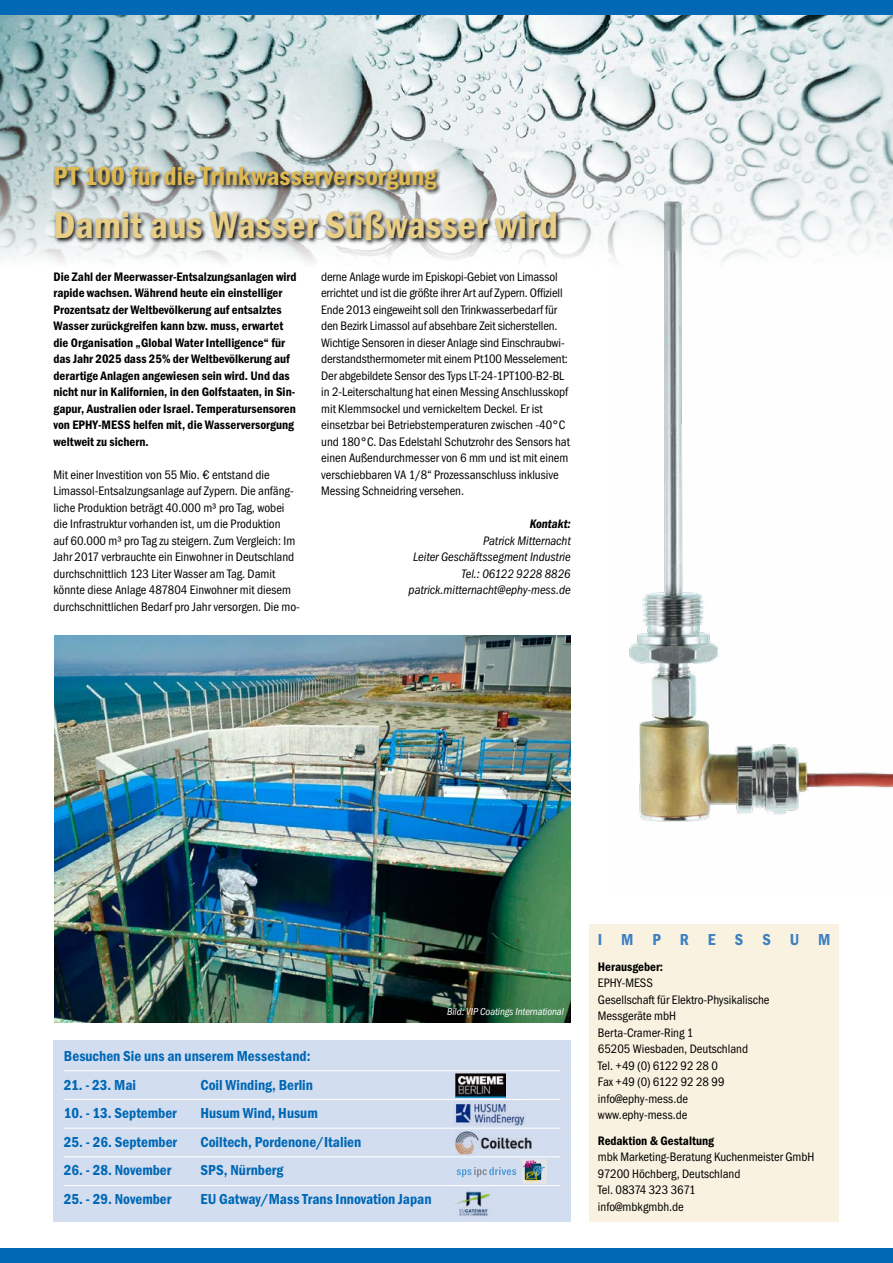
<style>
.page{position:relative;width:893px;height:1263px;background:#fff}
.page>*{position:absolute;margin:0;border:0;box-sizing:border-box;transform-origin:0 0}
.t1{font:600 condensed 39px "Franklin Gothic";color:#e8ce87}
.t2{font:600 condensed 27px "Franklin Gothic";color:#dfba53}
.t3{font:600 condensed 16.5px "Franklin Gothic";letter-spacing:1.145em;color:#3b80c2}
.t4{font:600 condensed 15px "Franklin Gothic";color:#0068b5}
.t5{font:condensed 12.75px/16.5px "Franklin Gothic";color:#000}
.t6{font:600 condensed 12.75px/16.5px "Franklin Gothic";color:#000}
.t7{font:italic condensed 12.75px/16.5px "Franklin Gothic";letter-spacing:-.005em;color:#000;text-align:right}
.t8{font:italic 600 condensed 12.75px "Franklin Gothic";color:#000}
.t9{font:italic condensed 10.5px "Franklin Gothic";letter-spacing:-.005em;color:#fff}
</style>
<div class="page">
<img style="left:0;top:14px;width:893px;height:40px">
<svg style="left:0;top:54px;width:893px;height:209px"></svg>
<svg style="left:53px;top:165px;width:509px;height:81px"></svg>
<div style="left:54px;top:1040px;width:517px;height:181px;background:#d3ddf0"></div>
<svg style="left:522px;top:1159px;width:24px;height:24px"></svg>
<svg style="left:523px;top:1160px;width:22px;height:21px"></svg>
<svg style="left:457px;top:1167px;width:59px;height:10px"></svg>
<img style="left:614px;top:102px;width:279px;height:720px">
<img style="left:54px;top:635px;width:517px;height:388px">
<img style="left:455px;top:1074px;width:51px;height:24px">
<img style="left:453px;top:1101px;width:72px;height:25px">
<div style="left:0;top:0;width:893px;height:14px;background:#0068b5"></div>
<div style="left:589px;top:924px;width:250px;height:297px;background:#f9f2e0"></div>
<img style="left:455px;top:1131px;width:76px;height:23px">
<img style="left:456px;top:1191px;width:34px;height:25px">
<hr style="left:63px;top:1099px;width:497px;height:1px;background:#fff">
<hr style="left:63px;top:1070px;width:497px;height:1px;background:#fff">
<hr style="left:63px;top:1128px;width:497px;height:1px;background:#fff">
<hr style="left:63px;top:1156px;width:497px;height:1px;background:#fff">
<hr style="left:63px;top:1185px;width:497px;height:1px;background:#fff">
<div style="left:0;top:1248px;width:893px;height:15px;background:#0068b5"></div>
<h2 class="t2" style="left:54px;top:161px;width:385px">PT 100 für die Trinkwasserversorgung</h2>
<h1 class="t1" style="left:54px;top:203px;width:506px">Damit aus Wasser Süßwasser wird</h1>
<p class="t6" style="left:54px;top:268px;width:245px">Die Zahl der Meerwasser-Entsalzungsanlagen wird rapide wachsen. Während heute ein einstelliger Prozentsatz der Weltbevölkerung auf entsalztes Wasser zurückgreifen kann bzw. muss, erwartet die Organisation „Global Water Intelligence“ für das Jahr 2025 dass 25% der Weltbevölkerung auf derartige Anlagen angewiesen sein wird. Und das nicht nur in Kalifornien, in den Golfstaaten, in Sin&shy;gapur, Australien oder Israel. Temperatursensoren von EPHY-MESS helfen mit, die Wasserversorgung weltweit zu sichern.</p>
<p class="t5" style="left:54px;top:466px;width:248px">Mit einer Investition von 55 Mio. € entstand die Limassol-Entsalzungsanlage auf Zypern. Die anfäng&shy;liche Produktion beträgt 40.000 m³ pro Tag, wobei die Infrastruktur vorhanden ist, um die Produktion<br>auf 60.000 m³ pro Tag zu steigern. Zum Vergleich: Im Jahr 2017 verbrauchte ein Einwohner in Deutschland durchschnittlich 123 Liter Wasser am Tag. Damit könnte diese Anlage 487804 Einwohner mit diesem durchschnittlichen Bedarf pro Jahr versorgen. Die mo-</p>
<p class="t5" style="left:321px;top:268px;width:250px">derne Anlage wurde im Episkopi-Gebiet von Limassol errichtet und ist die größte ihrer Art auf Zypern. Offiziell Ende 2013 eingeweiht soll den Trinkwasserbedarf für den Bezirk Limassol auf absehbare Zeit sicherstellen.<br>Wichtige Sensoren in dieser Anlage sind Einschraubwi&shy;derstandsthermometer mit einem Pt100 Messelement:<br>Der abgebildete Sensor des Typs LT-24-1PT100-B2-BL in 2-Leiterschaltung hat einen Messing Anschlusskopf mit Klemmsockel und vernickeltem Deckel. Er ist einsetzbar bei Betriebstemperaturen zwischen -40°C und 180°C. Das Edelstahl Schutzrohr des Sensors hat einen Außendurchmesser von 6 mm und ist mit einem verschiebbaren VA 1/8“ Prozessanschluss inklusive Messing Schneidring versehen.</p>
<p class="t8" style="left:530px;top:516px;width:43px">Kontakt:</p>
<p class="t7" style="left:409px;top:532px;width:164px">Patrick Mitternacht<br>Leiter Geschäftssegment Industrie<br>Tel.: 06122 9228 8826 patrick.mitternacht@ephy-mess.de</p>
<p class="t4" style="left:64px;top:1047px;width:248px">Besuchen Sie uns an unserem Messestand:</p>
<p class="t4" style="left:64px;top:1076px;width:74px">21. - 23. Mai</p>
<p class="t4" style="left:200px;top:1076px;width:114px">Coil Winding, Berlin</p>
<p class="t4" style="left:64px;top:1104px;width:114px">10. - 13. September</p>
<p class="t4" style="left:200px;top:1104px;width:119px">Husum Wind, Husum</p>
<p class="t4" style="left:64px;top:1133px;width:115px">25. - 26. September</p>
<p class="t4" style="left:200px;top:1133px;width:162px">Coiltech, Pordenone/Italien</p>
<p class="t4" style="left:64px;top:1161px;width:109px">26. - 28. November</p>
<p class="t4" style="left:200px;top:1161px;width:85px">SPS, Nürnberg</p>
<p class="t4" style="left:64px;top:1190px;width:109px">25. - 29. November</p>
<p class="t4" style="left:200px;top:1190px;width:233px">EU Gatway/Mass Trans Innovation Japan</p>
<p class="t9" style="left:447px;top:1005px;width:118px">Bild: VIP Coatings International</p>
<p class="t3" style="left:598px;top:930px;width:234px">IMPRESSUM</p>
<p class="t6" style="left:598px;top:958px;width:67px">Herausgeber:</p>
<p class="t5" style="left:598px;top:975px;width:173px">EPHY-MESS<br>Gesellschaft für Elektro-Physikalische<br>Messgeräte mbH<br>Berta-Cramer-Ring 1<br>65205 Wiesbaden, Deutschland<br>Tel. +49 (0) 6122 92 28 0<br>Fax +49 (0) 6122 92 28 99 info@ephy-mess.de www.ephy-mess.de</p>
<p class="t6" style="left:598px;top:1132px;width:118px">Redaktion &amp; Gestaltung</p>
<p class="t5" style="left:598px;top:1149px;width:218px">mbk Marketing-Beratung Kuchenmeister GmbH<br>97200 Höchberg, Deutschland<br>Tel. 08374 323 3671<br>info@mbkgmbh.de</p>
</div>
